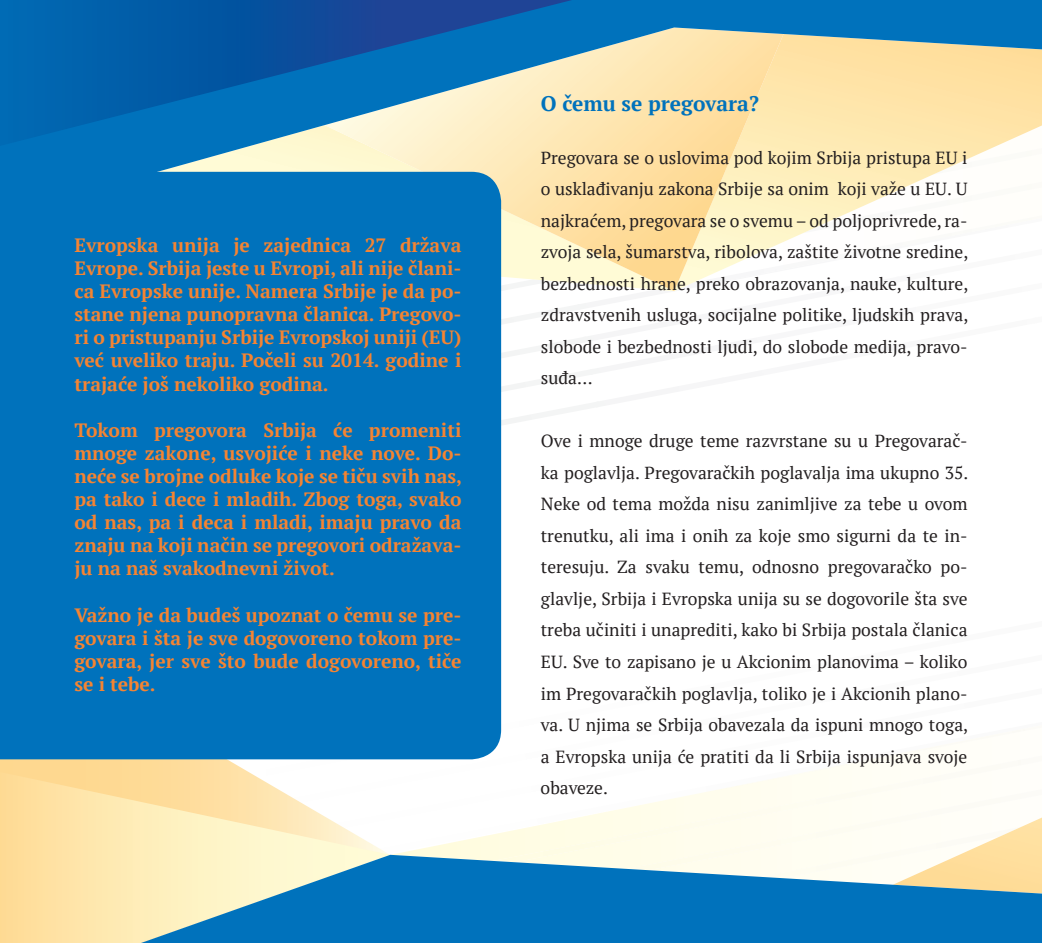
<style>
.page{position:relative;width:1042px;height:943px;background:#fff}
.page>*{position:absolute;margin:0;border:0;box-sizing:border-box;transform-origin:0 0}
.t1{font:700 21px "PT Serif";color:#0072bc}
.t2{font:700 19.25px/23.1px "PT Serif";color:#f58432;text-align:justify}
.t3{font:17.5px/31.5px "PT Serif";color:#231f20;text-align:justify}
</style>
<div class="page">
<img style="left:626px;top:789px;width:416px;height:65px">
<div style="left:760px;top:826px;width:133px;height:28px;background:#fffef2"></div>
<svg style="left:893px;top:817px;width:149px;height:37px"></svg>
<svg style="left:0;top:759px;width:390px;height:13px"></svg>
<svg style="left:0;top:772px;width:388px;height:171px;background:#fee8b6"></svg>
<svg style="left:141px;top:854px;width:901px;height:89px;background:#4d99c1"></svg>
<img style="left:501px;top:401px;width:97px;height:50px">
<img style="left:501px;top:369px;width:92px;height:49px">
<img style="left:501px;top:336px;width:85px;height:49px">
<img style="left:501px;top:304px;width:79px;height:49px">
<img style="left:501px;top:291px;width:52px;height:30px">
<svg style="left:501px;top:216px;width:282px;height:75px"></svg>
<svg style="left:0;top:0;width:1042px;height:216px;background:#cbd1b7"></svg>
<img style="left:0;top:0;width:572px;height:146px">
<div style="left:0;top:172px;width:501px;height:587px;background:#0072bc"></div>
<p class="t2" style="left:74px;top:233px;width:388px">Evropska unija je zajednica 27 država Evrope. Srbija jeste u Evropi, ali nije člani&shy;ca Evropske unije. Namera Srbije je da po&shy;stane njena punopravna članica. Pregovo&shy;ri o pristupanju Srbije Evropskoj uniji (EU) već uveliko traju. Počeli su 2014. godine i trajaće još nekoliko godina.</p>
<p class="t2" style="left:74px;top:418px;width:389px">Tokom pregovora Srbija će promeniti mnoge zakone, usvojiće i neke nove. Do&shy;neće se brojne odluke koje se tiču svih nas, pa tako i dece i mladih. Zbog toga, svako od nas, pa i deca i mladi, imaju pravo da znaju na koji način se pregovori odražava&shy;ju na naš svakodnevni život.</p>
<p class="t2" style="left:74px;top:603px;width:388px">Važno je da budeš upoznat o čemu se pre&shy;govara i šta je sve dogovoreno tokom pre&shy;govara, jer sve što bude dogovoreno, tiče se i tebe.</p>
<p class="t1" style="left:541px;top:90px;width:220px">O čemu se pregovara?</p>
<p class="t3" style="left:541px;top:142px;width:429px">Pregovara se o uslovima pod kojim Srbija pristupa EU i o usklađivanju zakona Srbije sa onim koji važe u EU. U najkraćem, pregovara se o svemu – od poljoprivrede, ra&shy;zvoja sela, šumarstva, ribolova, zaštite životne sredine, bezbednosti hrane, preko obrazovanja, nauke, kulture, zdravstvenih usluga, socijalne politike, ljudskih prava, slobode i bezbednosti ljudi, do slobode medija, pravo&shy;suđa...</p>
<p class="t3" style="left:541px;top:425px;width:429px">Ove i mnoge druge teme razvrstane su u Pregovarač&shy;ka poglavlja. Pregovaračkih poglavalja ima ukupno 35.<br>Neke od tema možda nisu zanimljive za tebe u ovom trenutku, ali ima i onih za koje smo sigurni da te in&shy;teresuju. Za svaku temu, odnosno pregovaračko po&shy;glavlje, Srbija i Evropska unija su se dogovorile šta sve treba učiniti i unaprediti, kako bi Srbija postala članica EU. Sve to zapisano je u Akcionim planovima – koliko im Pregovaračkih poglavlja, toliko je i Akcionih plano&shy;va. U njima se Srbija obavezala da ispuni mnogo toga, a Evropska unija će pratiti da li Srbija ispunjava svoje obaveze.</p>
</div>
